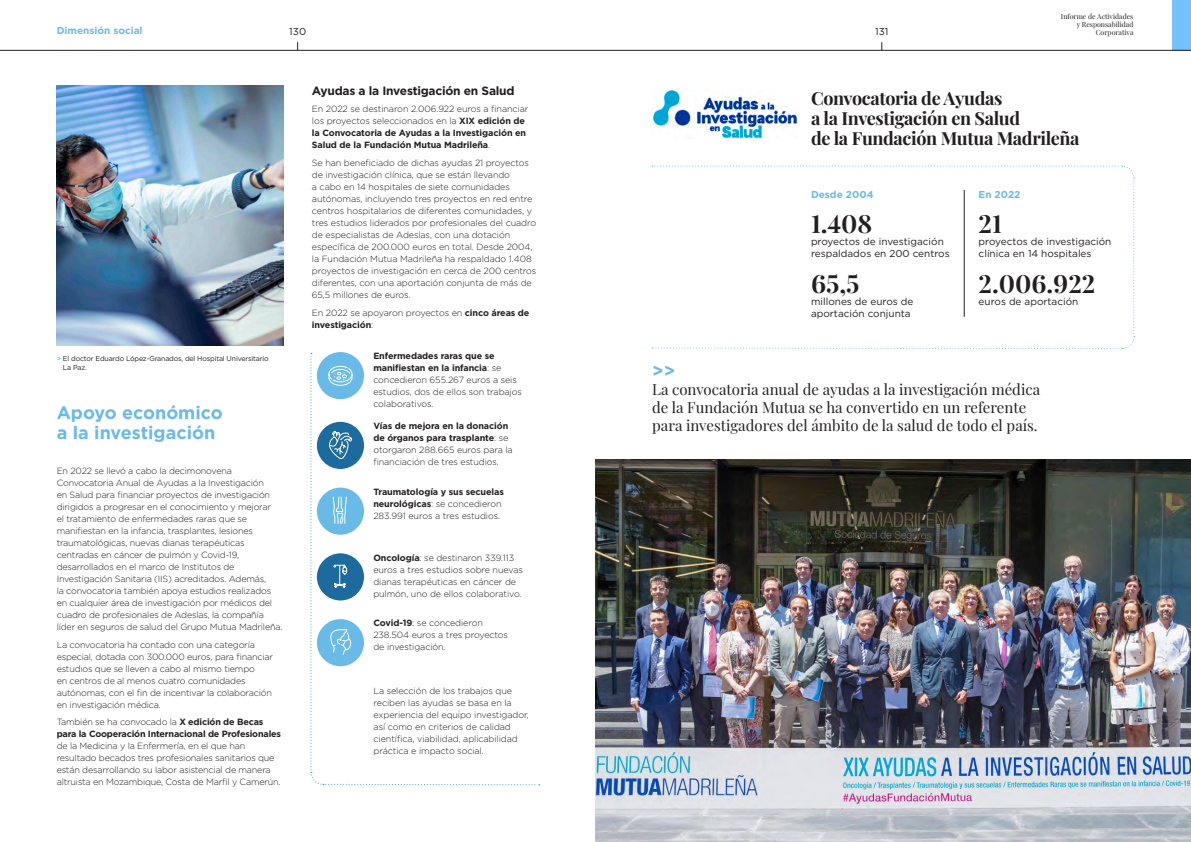
<style>
.page{position:relative;width:1191px;height:842px;background:#fff}
.page>*{position:absolute;margin:0;border:0;box-sizing:border-box;transform-origin:0 0}
.t1{font:700 25px "Playfair Display";color:#231f20}
.t2{font:700 18px/20px "Playfair Display";letter-spacing:-.02em;color:#231f20}
.t3{font:700 18px/20px "Gotham";color:#6abae8}
.t4{font:15px/18px "Playfair Display";color:#231f20}
.t5{font:700 12px "Gotham";letter-spacing:-.02em;color:#231f20}
.t6{font:10px/12px "Gotham";color:#231f20}
.t7{font:700 10px "Gotham";color:#6abae8}
.t8{font:300 9px/12px "Gotham";letter-spacing:-.02em;color:#231f20}
.t9{font:700 9px/12px "Gotham";letter-spacing:-.01em;color:#231f20}
.t10{font:7px/9px "Gotham";letter-spacing:-.02em;color:#231f20}
.t11{font:7px/8px "Playfair Display";color:#231f20;text-align:right}
.s1{font-weight:500;color:#6abae8}
.s2{font-weight:700}
.s3{font-weight:300}
</style>
<div class="page">
<div style="left:1171px;top:0;width:20px;height:50px;background:#73c2fb"></div>
<svg style="left:652px;top:165px;width:482px;height:185px"></svg>
<img style="left:652px;top:90px;width:145px;height:48px">
<hr style="left:0;top:50px;width:1191px;height:1px;background:#231f20">
<img style="left:57px;top:85px;width:226px;height:261px">
<img style="left:595px;top:460px;width:596px;height:382px">
<hr style="left:964px;top:190px;width:1px;height:127px;background:#231f20">
<svg style="left:310px;top:353px;width:230px;height:433px"></svg>
<p class="t7" style="left:57px;top:24px;width:87px">Dimensión social</p>
<p class="t11" style="left:1061px;top:12px;width:74px">Informe de Actividades y Responsabilidad</p>
<p class="t6" style="left:289px;top:26px;width:18px">130</p>
<p class="t6" style="left:875px;top:26px;width:15px">131</p>
<p class="t11" style="left:1095px;top:28px;width:39px">Corporativa</p>
<p class="t10" style="left:63px;top:354px;width:207px;text-indent:-6px"><span class="s1">&gt;</span> El doctor Eduardo López-Granados, del Hospital Universitario<br>La Paz.</p>
<p class="t3" style="left:57px;top:402px;width:168px">Apoyo económico a la investigación</p>
<p class="t8" style="left:57px;top:464px;width:227px">En 2022 se llevó a cabo la decimonovena Convocatoria Anual de Ayudas a la Investigación<br>en Salud para financiar proyectos de investigación dirigidos a progresar en el conocimiento y mejorar<br>el tratamiento de enfermedades raras que se manifiestan en la infancia, trasplantes, lesiones traumatológicas, nuevas dianas terapéuticas centradas en cáncer de pulmón y Covid-19, desarrollados en el marco de Institutos de Investigación Sanitaria (IIS) acreditados. Además,<br>la convocatoria también apoya estudios realizados en cualquier área de investigación por médicos del cuadro de profesionales de Adeslas, la compañía líder en seguros de salud del Grupo Mutua Madrileña.</p>
<p class="t8" style="left:57px;top:638px;width:218px">La convocatoria ha contado con una categoría especial, dotada con 300.000 euros, para financiar estudios que se lleven a cabo al mismo tiempo<br>en centros de al menos cuatro comunidades autónomas, con el fin de incentivar la colaboración en investigación médica.</p>
<p class="t8" style="left:57px;top:716px;width:226px">También se ha convocado la <span class="s2">X edición de Becas para la Cooperación Internacional de Profesionales </span>de la Medicina y la Enfermería, en el que han resultado becados tres profesionales sanitarios que están desarrollando su labor asistencial de manera altruista en Mozambique, Costa de Marfil y Camerún.</p>
<p class="t5" style="left:312px;top:82px;width:204px">Ayudas a la Investigación en Salud</p>
<p class="t9" style="left:312px;top:103px;width:218px"><span class="s3">En 2022 se destinaron 2.006.922 euros a financiar los proyectos seleccionados en la</span> XIX edición de la Convocatoria de Ayudas a la Investigación en Salud de la Fundación Mutua Madrileña<span class="s3">.</span></p>
<p class="t8" style="left:312px;top:157px;width:226px">Se han beneficiado de dichas ayudas 21 proyectos de investigación clínica, que se están llevando<br>a cabo en 14 hospitales de siete comunidades autónomas, incluyendo tres proyectos en red entre centros hospitalarios de diferentes comunidades, y tres estudios liderados por profesionales del cuadro de especialistas de Adeslas, con una dotación específica de 200.000 euros en total. Desde 2004, la Fundación Mutua Madrileña ha respaldado 1.408 proyectos de investigación en cerca de 200 centros diferentes, con una aportación conjunta de más de 65,5 millones de euros.</p>
<p class="t8" style="left:312px;top:306px;width:219px">En 2022 se apoyaron proyectos en <span class="s2">cinco áreas de investigación</span>:</p>
<p class="t8" style="left:373px;top:350px;width:150px"><span class="s2">Enfermedades raras que se manifiestan en la infancia</span>: se concedieron 655.267 euros a seis estudios, dos de ellos son trabajos colaborativos.</p>
<p class="t8" style="left:373px;top:420px;width:141px"><span class="s2">Vías de mejora en la donación de órganos para trasplante</span>: se otorgaron 288.665 euros para la financiación de tres estudios.</p>
<p class="t8" style="left:373px;top:485px;width:132px"><span class="s2">Traumatología y sus secuelas neurológicas</span>: se concedieron<br>283.991 euros a tres estudios.</p>
<p class="t8" style="left:373px;top:551px;width:151px"><span class="s2">Oncología</span>: se destinaron 339.113 euros a tres estudios sobre nuevas dianas terapéuticas en cáncer de pulmón, uno de ellos colaborativo.</p>
<p class="t8" style="left:373px;top:617px;width:136px"><span class="s2">Covid-19</span>: se concedieron<br>238.504 euros a tres proyectos de investigación.</p>
<p class="t8" style="left:373px;top:685px;width:157px">La selección de los trabajos que reciben las ayudas se basa en la experiencia del equipo investigador, así como en criterios de calidad científica, viabilidad, aplicabilidad práctica e impacto social.</p>
<h2 class="t2" style="left:811px;top:86px;width:270px">Convocatoria de Ayudas<br>a la Investigación en Salud<br>de la Fundación Mutua Madrileña</h2>
<p class="t7" style="left:811px;top:188px;width:64px">Desde 2004</p>
<p class="t1" style="left:811px;top:204px;width:63px">1.408</p>
<p class="t6" style="left:811px;top:236px;width:140px">proyectos de investigación respaldados en 200 centros</p>
<p class="t1" style="left:811px;top:264px;width:50px">65,5</p>
<p class="t6" style="left:811px;top:295px;width:104px">millones de euros de aportación conjunta</p>
<p class="t7" style="left:978px;top:188px;width:43px">En 2022</p>
<p class="t1" style="left:978px;top:204px;width:25px">21</p>
<p class="t6" style="left:978px;top:236px;width:134px">proyectos de investigación clínica en 14 hospitales</p>
<p class="t1" style="left:978px;top:264px;width:118px">2.006.922</p>
<p class="t6" style="left:978px;top:295px;width:101px">euros de aportación</p>
<p class="t3" style="left:652px;top:361px;width:25px">&gt;&gt;</p>
<p class="t4" style="left:652px;top:379px;width:389px">La convocatoria anual de ayudas a la investigación médica de la Fundación Mutua se ha convertido en un referente para investigadores del ámbito de la salud de todo el país.</p>
</div>
